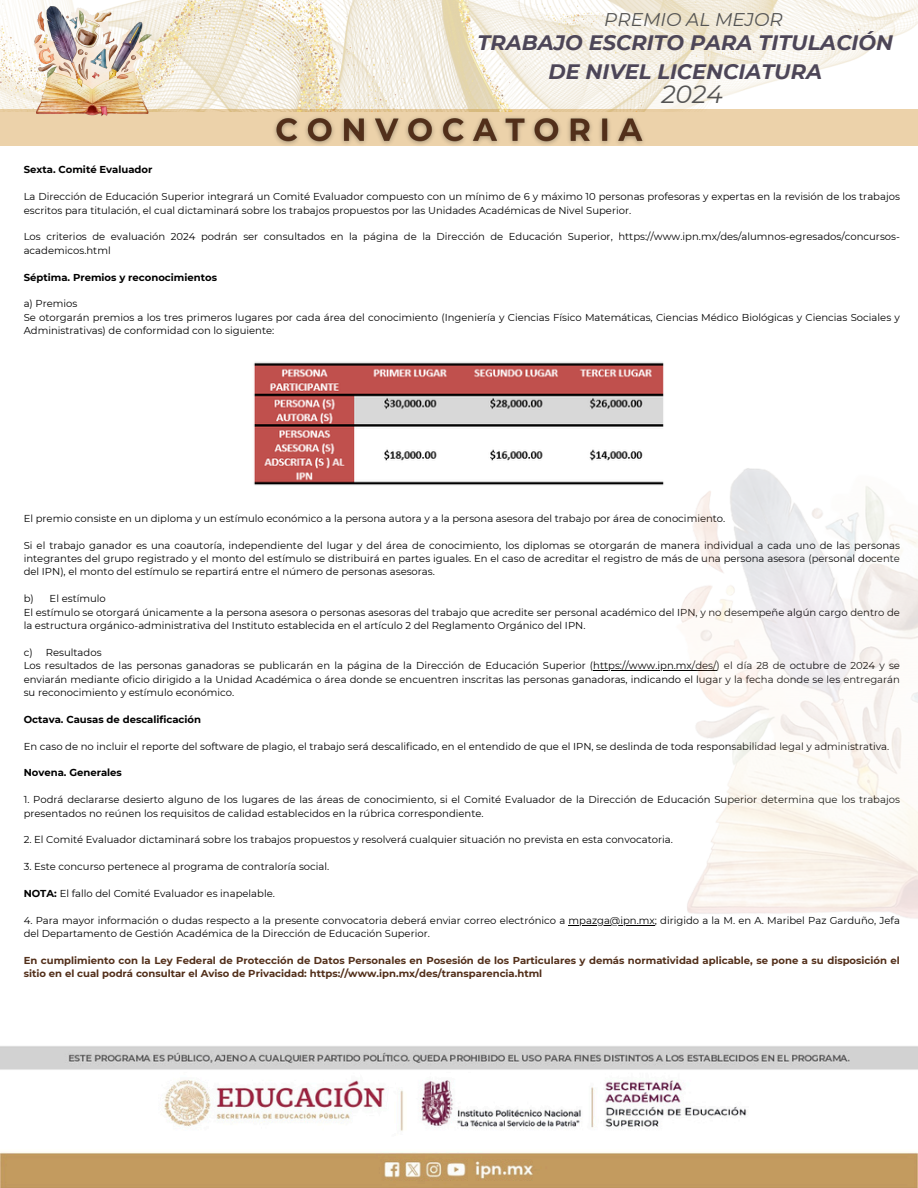
<style>
.page{position:relative;width:918px;height:1188px;background:#fff}
.page>*{position:absolute;margin:0;border:0;box-sizing:border-box;transform-origin:0 0}
.t1{font:italic 25.05px "Montserrat";color:#545454}
.t2{font:italic 700 20.85px/29.2px "Montserrat";color:#4d4658;text-align:center}
.t3{font:italic 18.3px "Montserrat";color:#545454}
.t4{font:10.05px/13.4px "Montserrat";color:#000}
.t5{font:700 10.05px "Montserrat";color:#522f1a}
.t6{font:700 10.05px "Montserrat";color:#000}
.s1{font-weight:700}
</style>
<div class="page">
<div style="left:0;top:109px;width:918px;height:37px;background:#ecd2aa"></div>
<img style="left:0;top:925px;width:918px;height:263px">
<img style="left:0;top:0;width:918px;height:111px">
<img style="left:24px;top:0;width:137px;height:116px">
<hr style="left:593px;top:670px;width:124px;height:1px;background:#000">
<hr style="left:569px;top:925px;width:86px;height:1px;background:#000">
<img style="left:253px;top:362px;width:411px;height:123px">
<img style="left:269px;top:111px;width:376px;height:34px">
<img style="left:633px;top:425px;width:285px;height:548px">
<p class="t3" style="left:604px;top:9px;width:180px">PREMIO AL MEJOR</p>
<h5 class="t2" style="left:478px;top:27px;width:417px">TRABAJO ESCRITO PARA TITULACIÓN<br>DE NIVEL LICENCIATURA</h5>
<p class="t1" style="left:661px;top:79px;width:63px">2024</p>
<h3 class="t6" style="left:24px;top:164px;width:130px">Sexta. Comité Evaluador</h3>
<h2 class="t4" style="left:24px;top:190px;width:878px">La Dirección de Educación Superior integrará un Comité Evaluador compuesto con un mínimo de 6 y máximo 10 personas profesoras y expertas en la revisión de los trabajos escritos para titulación, el cual dictaminará sobre los trabajos propuestos por las Unidades Académicas de Nivel Superior.</h2>
<p class="t4" style="left:24px;top:230px;width:878px">Los criterios de evaluación 2024 podrán ser consultados en la página de la Dirección de Educación Superior, https://www.ipn.mx/des/alumnos-egresados/concursos&shy;academicos.html</p>
<p class="t6" style="left:24px;top:271px;width:195px">Séptima. Premios y reconocimientos</p>
<h5 class="t4" style="left:24px;top:297px;width:55px">a) Premios</h5>
<p class="t4" style="left:24px;top:310px;width:878px">Se otorgarán premios a los tres primeros lugares por cada área del conocimiento (Ingeniería y Ciencias Físico Matemáticas, Ciencias Médico Biológicas y Ciencias Sociales y<br>Administrativas) de conformidad con lo siguiente:</p>
<p class="t4" style="left:24px;top:511px;width:703px">El premio consiste en un diploma y un estímulo económico a la persona autora y a la persona asesora del trabajo por área de conocimiento.</p>
<h5 class="t4" style="left:24px;top:538px;width:878px;text-align:justify">Si el trabajo ganador es una coautoría, independiente del lugar y del área de conocimiento, los diplomas se otorgarán de manera individual a cada uno de las personas integrantes del grupo registrado y el monto del estímulo se distribuirá en partes iguales. En el caso de acreditar el registro de más de una persona asesora (personal docente del IPN), el monto del estímulo se repartirá entre el número de personas asesoras.</h5>
<p class="t4" style="left:24px;top:592px;width:84px">b) El estímulo</p>
<p class="t4" style="left:24px;top:605px;width:878px">El estímulo se otorgará únicamente a la persona asesora o personas asesoras del trabajo que acredite ser personal académico del IPN, y no desempeñe algún cargo dentro de la estructura orgánico-administrativa del Instituto establecida en el artículo 2 del Reglamento Orgánico del IPN.</p>
<p class="t4" style="left:24px;top:645px;width:79px">c) Resultados</p>
<p class="t4" style="left:24px;top:659px;width:878px">Los resultados de las personas ganadoras se publicarán en la página de la Dirección de Educación Superior (https://www.ipn.mx/des/) el día 28 de octubre de 2024 y se</p>
<p class="t4" style="left:24px;top:672px;width:878px">enviarán mediante oficio dirigido a la Unidad Académica o área donde se encuentren inscritas las personas ganadoras, indicando el lugar y la fecha donde se les entregarán su reconocimiento y estímulo económico.</p>
<p class="t6" style="left:24px;top:713px;width:179px">Octava. Causas de descalificación</p>
<p class="t4" style="left:24px;top:739px;width:867px">En caso de no incluir el reporte del software de plagio, el trabajo será descalificado, en el entendido de que el IPN, se deslinda de toda responsabilidad legal y administrativa.</p>
<p class="t6" style="left:24px;top:767px;width:100px">Novena. Generales</p>
<p class="t4" style="left:24px;top:793px;width:878px">1. Podrá declararse desierto alguno de los lugares de las áreas de conocimiento, si el Comité Evaluador de la Dirección de Educación Superior determina que los trabajos presentados no reúnen los requisitos de calidad establecidos en la rúbrica correspondiente.</p>
<h5 class="t4" style="left:24px;top:833px;width:651px">2. El Comité Evaluador dictaminará sobre los trabajos propuestos y resolverá cualquier situación no prevista en esta convocatoria.</h5>
<p class="t4" style="left:24px;top:860px;width:307px">3. Este concurso pertenece al programa de contraloría social.</p>
<h5 class="t4" style="left:24px;top:887px;width:253px"><span class="s1">NOTA:</span> El fallo del Comité Evaluador es inapelable.</h5>
<p class="t4" style="left:24px;top:913px;width:878px">4. Para mayor información o dudas respecto a la presente convocatoria deberá enviar correo electrónico a mpazga@ipn.mx; dirigido a la M. en A. Maribel Paz Garduño, Jefa</p>
<p class="t4" style="left:24px;top:927px;width:408px">del Departamento de Gestión Académica de la Dirección de Educación Superior.</p>
<p class="t5" style="left:24px;top:954px;width:878px">En cumplimiento con la Ley Federal de Protección de Datos Personales en Posesión de los Particulares y demás normatividad aplicable, se pone a su disposición el</p>
<p class="t5" style="left:24px;top:968px;width:520px">sitio en el cual podrá consultar el Aviso de Privacidad: https://www.ipn.mx/des/transparencia.html</p>
</div>
